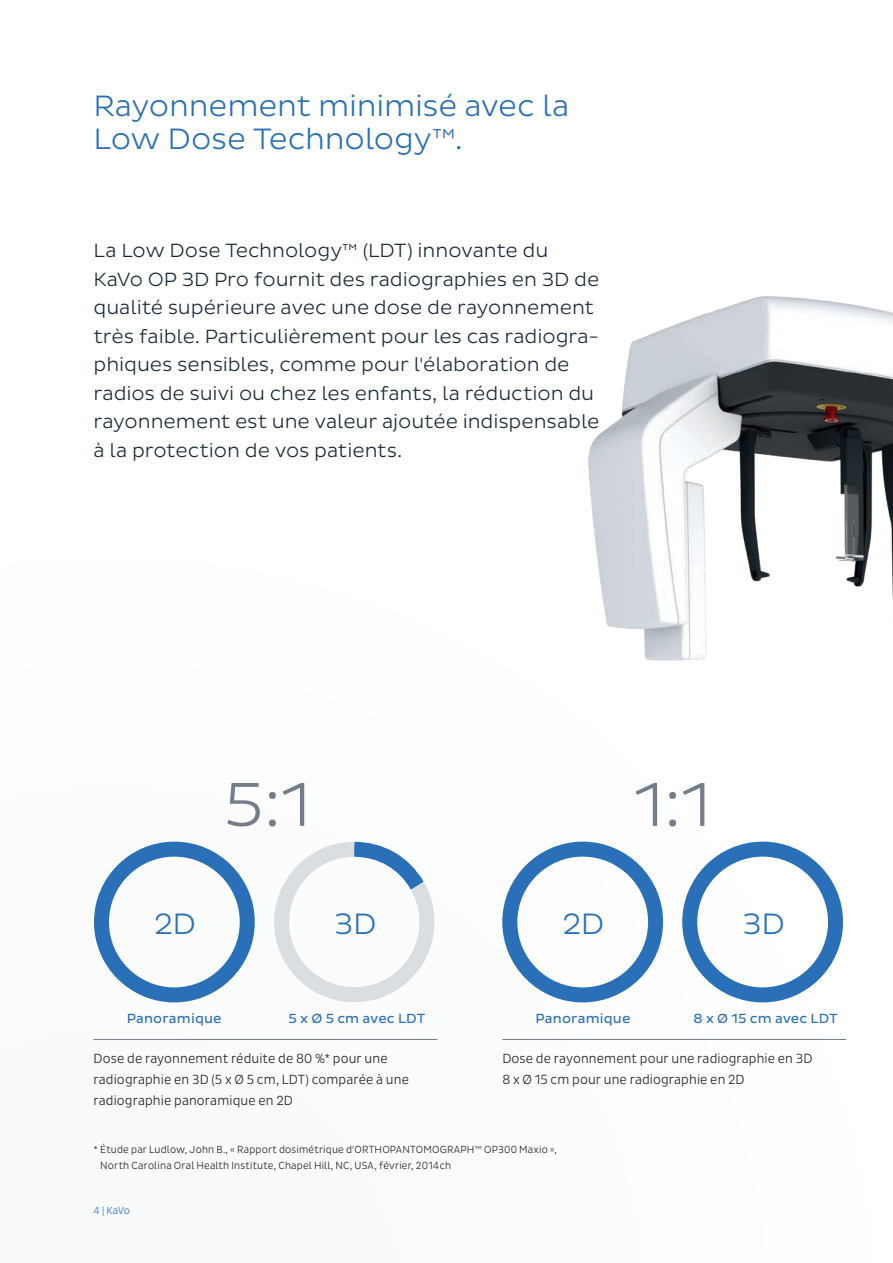
<style>
.page{position:relative;width:893px;height:1263px;background:#fff}
.page>*{position:absolute;margin:0;border:0;box-sizing:border-box;transform-origin:0 0}
.t1{font:300 63px "Pluto Sans";color:#747d8a}
.t2{font:300 30px/33px "Pluto Sans";letter-spacing:-.01em;color:#2a70b8}
.t3{font:300 19.5px/28.5px "Pluto Sans";letter-spacing:-.005em;color:#172938}
.t4{font:300 13.5px/21px "Pluto Sans Cond";letter-spacing:.01em;color:#231f20}
.t5{font:13.5px "Pluto Sans";letter-spacing:.01em;color:#2a70b8}
.t6{font:300 10.5px/16.5px "Pluto Sans Cond";letter-spacing:.02em;color:#231f20}
.t7{font:300 10.5px "Pluto Sans Cond";color:#2a70b8}
</style>
<div class="page">
<svg style="left:93px;top:841px;width:466px;height:199px"></svg>
<div style="left:94px;top:842px;width:161px;height:160px;border:15px solid #2a70b8;border-radius:50%"></div>
<div style="left:502px;top:842px;width:161px;height:160px;border:15px solid #2a70b8;border-radius:50%"></div>
<svg style="left:251px;top:841px;width:187px;height:184px"></svg>
<img style="left:559px;top:296px;width:334px;height:744px">
<hr style="left:94px;top:1039px;width:343px;height:1px;background:#747d8a">
<hr style="left:502px;top:1039px;width:344px;height:1px;background:#747d8a">
<h2 class="t2" style="left:94px;top:90px;width:477px">Rayonnement minimisé avec la<br>Low Dose Technology™.</h2>
<p class="t3" style="left:94px;top:236px;width:507px">La Low Dose Technology™ (LDT) innovante du KaVo OP 3D Pro fournit des radiographies en 3D de qualité supérieure avec une dose de rayonnement très faible. Particulièrement pour les cas radiogra&shy;phiques sensibles, comme pour l'élaboration de radios de suivi ou chez les enfants, la réduction du rayonnement est une valeur ajoutée indispensable à la protection de vos patients.</p>
<h1 class="t1" style="left:224px;top:769px;width:89px">5:1</h1>
<h1 class="t1" style="left:634px;top:769px;width:79px">1:1</h1>
<h2 class="t2" style="left:154px;top:907px;width:44px">2D</h2>
<h2 class="t2" style="left:334px;top:907px;width:44px">3D</h2>
<p class="t5" style="left:127px;top:1010px;width:96px">Panoramique</p>
<p class="t5" style="left:288px;top:1010px;width:138px">5 x Ø 5 cm avec LDT</p>
<p class="t4" style="left:94px;top:1048px;width:317px">Dose de rayonnement réduite de 80 %* pour une radiographie en 3D (5 x Ø 5 cm, LDT) comparée à une radiographie panoramique en 2D</p>
<h2 class="t2" style="left:562px;top:907px;width:44px">2D</h2>
<h2 class="t2" style="left:742px;top:907px;width:44px">3D</h2>
<p class="t5" style="left:535px;top:1010px;width:96px">Panoramique</p>
<p class="t5" style="left:693px;top:1010px;width:146px">8 x Ø 15 cm avec LDT</p>
<p class="t4" style="left:502px;top:1048px;width:312px">Dose de rayonnement pour une radiographie en 3D<br>8 x Ø 15 cm pour une radiographie en 2D</p>
<p class="t6" style="left:100px;top:1141px;width:458px;text-indent:-7px">* Étude par Ludlow, John B., « Rapport dosimétrique d'ORTHOPANTOMOGRAPH™ OP300 Maxio »,<br>North Carolina Oral Health Institute, Chapel Hill, NC, USA, février, 2014ch</p>
<p class="t7" style="left:94px;top:1204px;width:38px">4 | KaVo</p>
</div>
